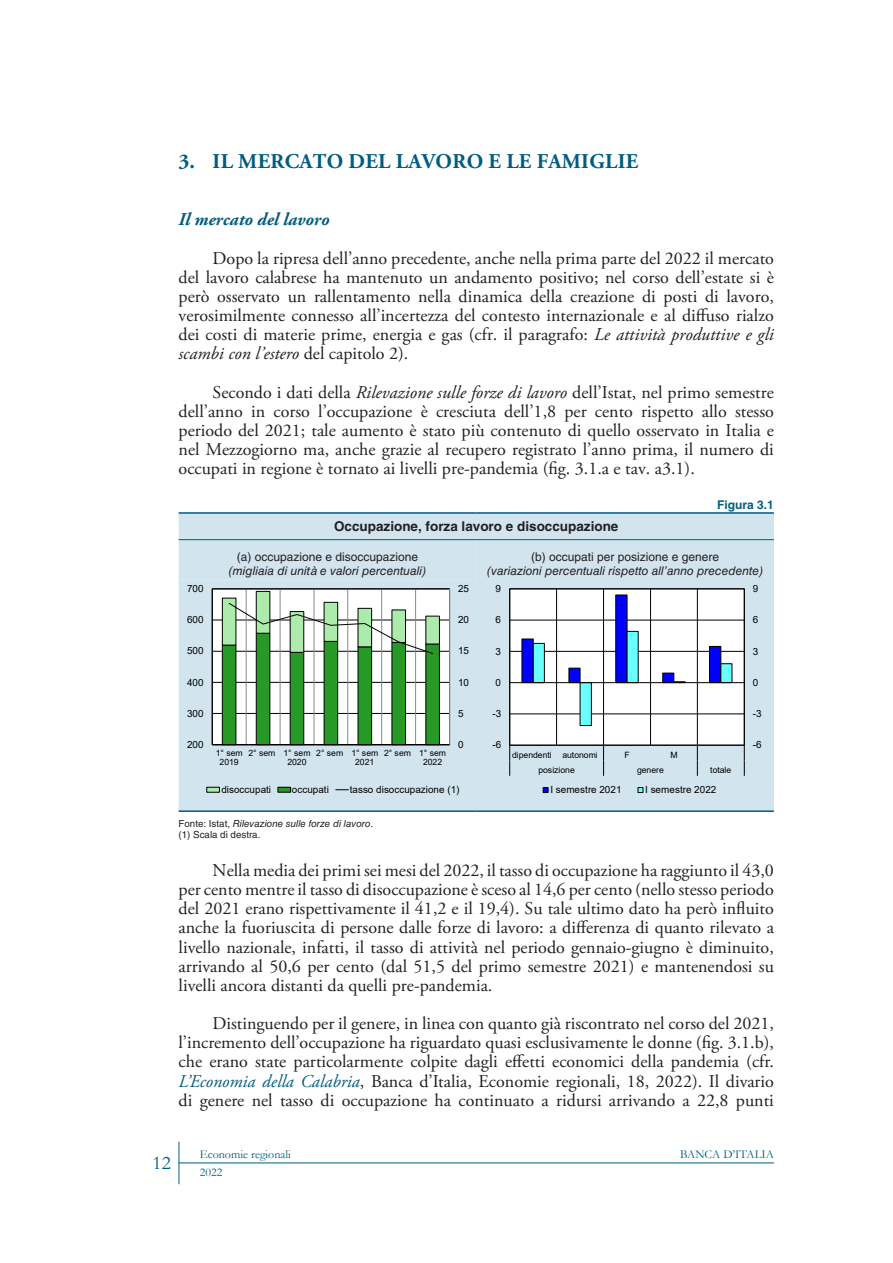
<style>
.page{position:relative;width:893px;height:1263px;background:#fff}
.page>*{position:absolute;margin:0;border:0;box-sizing:border-box;transform-origin:0 0}
.ER-TESTO_Titolo{font:700 21px "Adobe Garamond Pro";letter-spacing:.015em;color:#005c81}
.t1{font:19.5px "Garamond";color:#005c81}
.ER-TESTO_Paragrafo{font:18px/19.2px "Adobe Garamond Pro";color:#231f20;text-align:justify}
.ER-TESTO_Sottotitolo{font:italic 700 18px "Adobe Garamond Pro";color:#005c81}
.ER-FIGURA_Titolo{font:700 13.5px "Helvetica LT Std";color:#231f20}
.ER-FIGURA_Titolo_pan{font:italic 12px "Helvetica LT Std";color:#231f20}
.ER-FIGURA_Titolo_pan-2{font:12px "Helvetica LT Std";color:#231f20}
.t2{font:12px "Garamond";color:#005c81}
.ER-FIGURA_Numero{font:700 12px "Helvetica LT Std";color:#005c81}
.t3{font:9.9px "Arial";color:#000}
.ER-FIGURA_Nota{font:italic 9.75px "Helvetica LT Std";color:#231f20}
.ER-FIGURA_Nota-2{font:9.75px "Helvetica LT Std";color:#231f20}
.t4{font:8.7px/9.9px "Arial";letter-spacing:-.005em;color:#000}
.s1{font-style:italic}
.s2{font-style:normal}
.s3{font-style:italic;color:#005c81}
</style>
<div class="page">
<hr style="left:179px;top:1162px;width:595px;height:1px;background:#005c81">
<hr style="left:179px;top:1142px;width:1px;height:42px;background:#005c81">
<div style="left:179px;top:514px;width:595px;height:25px;background:#d2e4ee"></div>
<div style="left:179px;top:540px;width:595px;height:270px;background:#d2e4ee"></div>
<hr style="left:179px;top:810px;width:297px;height:2px;background:#005c81">
<hr style="left:476px;top:810px;width:298px;height:2px;background:#005c81">
<hr style="left:179px;top:512px;width:297px;height:2px;background:#005c81">
<hr style="left:476px;top:512px;width:298px;height:2px;background:#005c81">
<hr style="left:179px;top:539px;width:297px;height:1px;background:#005c81">
<hr style="left:476px;top:539px;width:298px;height:1px;background:#005c81">
<div style="left:510px;top:589px;width:234px;height:156px;background:#fff"></div>
<hr style="left:510px;top:745px;width:234px;height:1px;background:#000">
<hr style="left:510px;top:714px;width:234px;height:1px;background:#000">
<hr style="left:510px;top:651px;width:234px;height:1px;background:#000">
<hr style="left:510px;top:620px;width:234px;height:1px;background:#000">
<hr style="left:556px;top:589px;width:1px;height:156px;background:#000">
<hr style="left:603px;top:589px;width:1px;height:156px;background:#000">
<hr style="left:650px;top:589px;width:1px;height:156px;background:#000">
<hr style="left:697px;top:589px;width:1px;height:156px;background:#000">
<hr style="left:744px;top:589px;width:1px;height:156px;background:#000">
<svg style="left:521px;top:594px;width:211px;height:132px"></svg>
<hr style="left:510px;top:682px;width:234px;height:1px;background:#000">
<svg style="left:509px;top:745px;width:1px;height:31px"></svg>
<svg style="left:603px;top:746px;width:1px;height:30px"></svg>
<svg style="left:697px;top:746px;width:1px;height:30px"></svg>
<svg style="left:744px;top:745px;width:1px;height:31px"></svg>
<svg style="left:543px;top:787px;width:5px;height:6px"></svg>
<svg style="left:638px;top:787px;width:5px;height:6px"></svg>
<div style="left:212px;top:589px;width:238px;height:156px;background:#fff"></div>
<hr style="left:212px;top:713px;width:238px;height:1px;background:#000">
<hr style="left:212px;top:682px;width:238px;height:1px;background:#000">
<hr style="left:212px;top:651px;width:238px;height:1px;background:#000">
<hr style="left:212px;top:620px;width:238px;height:1px;background:#000">
<hr style="left:449px;top:589px;width:1px;height:156px;background:#898989">
<hr style="left:212px;top:589px;width:1px;height:156px;background:#000">
<hr style="left:212px;top:744px;width:238px;height:1px;background:#000">
<svg style="left:222px;top:591px;width:218px;height:153px"></svg>
<div style="left:207px;top:787px;width:12px;height:5px;background:#adebad"></div>
<div style="left:207px;top:787px;width:13px;height:5px;border:1px solid #000"></div>
<div style="left:278px;top:787px;width:13px;height:5px;background:#269926"></div>
<div style="left:278px;top:787px;width:13px;height:5px;border:1px solid #000"></div>
<svg style="left:336px;top:789px;width:12px;height:1px"></svg>
<h2 class="ER-TESTO_Titolo" style="left:179px;top:149px;width:461px">3. IL MERCATO DEL LAVORO E LE FAMIGLIE</h2>
<h3 class="ER-TESTO_Sottotitolo" style="left:179px;top:209px;width:152px">Il mercato del lavoro</h3>
<p class="ER-TESTO_Paragrafo" style="left:179px;top:249px;width:597px;text-indent:34px">Dopo la ripresa dell’anno precedente, anche nella prima parte del 2022 il mercato del lavoro calabrese ha mantenuto un andamento positivo; nel corso dell’estate si è però osservato un rallentamento nella dinamica della creazione di posti di lavoro, verosimilmente connesso all’incertezza del contesto internazionale e al diffuso rialzo dei costi di materie prime, energia e gas (cfr. il paragrafo: <span class="s1">Le attività produttive e gli scambi con l’estero</span> del capitolo 2).</p>
<p class="ER-TESTO_Paragrafo" style="left:179px;top:383px;width:597px;text-indent:34px">Secondo i dati della <span class="s1">Rilevazione sulle forze di lavoro</span> dell’Istat, nel primo semestre dell’anno in corso l’occupazione è cresciuta dell’1,8 per cento rispetto allo stesso periodo del 2021; tale aumento è stato più contenuto di quello osservato in Italia e nel Mezzogiorno ma, anche grazie al recupero registrato l’anno prima, il numero di occupati in regione è tornato ai livelli pre-pandemia (fig. 3.1.a e tav. a3.1).</p>
<h3 class="ER-FIGURA_Numero" style="left:717px;top:497px;width:58px">Figura 3.1</h3>
<h3 class="ER-FIGURA_Titolo" style="left:334px;top:518px;width:286px">Occupazione, forza lavoro e disoccupazione</h3>
<h4 class="ER-FIGURA_Titolo_pan-2" style="left:237px;top:550px;width:183px">(a) occupazione e disoccupazione</h4>
<h4 class="ER-FIGURA_Titolo_pan" style="left:229px;top:564px;width:199px">(migliaia di unità e valori percentuali)</h4>
<h4 class="ER-FIGURA_Titolo_pan-2" style="left:531px;top:550px;width:190px">(b) occupati per posizione e genere</h4>
<h4 class="ER-FIGURA_Titolo_pan" style="left:487px;top:564px;width:278px">(variazioni percentuali rispetto all’anno precedente)</h4>
<p class="t3" style="left:187px;top:582px;width:18px">700</p>
<p class="t3" style="left:458px;top:582px;width:12px">25</p>
<p class="t3" style="left:496px;top:582px;width:7px">9</p>
<p class="t3" style="left:753px;top:582px;width:7px">9</p>
<p class="t3" style="left:187px;top:613px;width:18px">600</p>
<p class="t3" style="left:458px;top:613px;width:12px">20</p>
<p class="t3" style="left:496px;top:613px;width:7px">6</p>
<p class="t3" style="left:753px;top:613px;width:7px">6</p>
<p class="t3" style="left:187px;top:644px;width:18px">500</p>
<p class="t3" style="left:458px;top:644px;width:12px">15</p>
<p class="t3" style="left:496px;top:644px;width:7px">3</p>
<p class="t3" style="left:753px;top:644px;width:7px">3</p>
<p class="t3" style="left:187px;top:675px;width:18px">400</p>
<p class="t3" style="left:458px;top:675px;width:12px">10</p>
<p class="t3" style="left:496px;top:675px;width:7px">0</p>
<p class="t3" style="left:753px;top:675px;width:7px">0</p>
<p class="t3" style="left:187px;top:706px;width:18px">300</p>
<p class="t3" style="left:458px;top:706px;width:7px">5</p>
<p class="t3" style="left:492px;top:707px;width:10px">-3</p>
<p class="t3" style="left:753px;top:707px;width:10px">-3</p>
<p class="t3" style="left:458px;top:737px;width:7px">0</p>
<p class="t3" style="left:187px;top:737px;width:18px">200</p>
<p class="t4" style="left:216px;top:747px;width:28px;text-align:center">1° sem<br>2019</p>
<p class="t4" style="left:287px;top:747px;width:25px;text-indent:-39px">2° sem 1° sem<br>2020</p>
<p class="t4" style="left:355px;top:747px;width:25px;text-indent:-39px">2° sem 1° sem<br>2021</p>
<p class="t4" style="left:423px;top:747px;width:25px;text-indent:-39px">2° sem 1° sem<br>2022</p>
<p class="t3" style="left:221px;top:783px;width:51px">disoccupati</p>
<p class="t3" style="left:292px;top:783px;width:38px">occupati</p>
<p class="t3" style="left:350px;top:783px;width:111px">tasso disoccupazione (1)</p>
<p class="ER-FIGURA_Nota" style="left:179px;top:818px;width:196px"><span class="s2">Fonte: Istat,</span> Rilevazione sulle forze di lavoro<span class="s2">.</span></p>
<p class="ER-FIGURA_Nota-2" style="left:179px;top:829px;width:83px">(1) Scala di destra.</p>
<p class="t3" style="left:492px;top:738px;width:10px">-6</p>
<p class="t4" style="left:512px;top:750px;width:87px">dipendenti autonomi</p>
<p class="t4" style="left:624px;top:750px;width:7px">F</p>
<p class="t4" style="left:670px;top:750px;width:9px">M</p>
<p class="t4" style="left:538px;top:765px;width:38px">posizione</p>
<p class="t4" style="left:637px;top:765px;width:28px">genere</p>
<p class="t4" style="left:710px;top:765px;width:23px">totale</p>
<p class="t3" style="left:550px;top:783px;width:73px">I semestre 2021</p>
<p class="t3" style="left:645px;top:783px;width:73px">I semestre 2022</p>
<p class="t3" style="left:753px;top:738px;width:10px">-6</p>
<p class="ER-TESTO_Paragrafo" style="left:179px;top:861px;width:597px;text-indent:34px">Nella media dei primi sei mesi del 2022, il tasso di occupazione ha raggiunto il 43,0 per cento mentre il tasso di disoccupazione è sceso al 14,6 per cento (nello stesso periodo del 2021 erano rispettivamente il 41,2 e il 19,4). Su tale ultimo dato ha però influito anche la fuoriuscita di persone dalle forze di lavoro: a differenza di quanto rilevato a livello nazionale, infatti, il tasso di attività nel periodo gennaio‑giugno è diminuito, arrivando al 50,6 per cento (dal 51,5 del primo semestre 2021) e mantenendosi su livelli ancora distanti da quelli pre-pandemia.</p>
<p class="ER-TESTO_Paragrafo" style="left:179px;top:1014px;width:597px;text-indent:34px">Distinguendo per il genere, in linea con quanto già riscontrato nel corso del 2021, l’incremento dell’occupazione ha riguardato quasi esclusivamente le donne (fig. 3.1.b), che erano state particolarmente colpite dagli effetti economici della pandemia (cfr.<br><span class="s3">L’Economia della Calabria</span>, Banca d’Italia, Economie regionali, 18, 2022). Il divario di genere nel tasso di occupazione ha continuato a ridursi arrivando a 22,8 punti</p>
<p class="t1" style="left:153px;top:1150px;width:20px">12</p>
<p class="t2" style="left:200px;top:1146px;width:92px">Economie regionali</p>
<p class="t2" style="left:680px;top:1146px;width:95px">BANCA D’ITALIA</p>
<p class="t2" style="left:200px;top:1164px;width:24px">2022</p>
</div>
